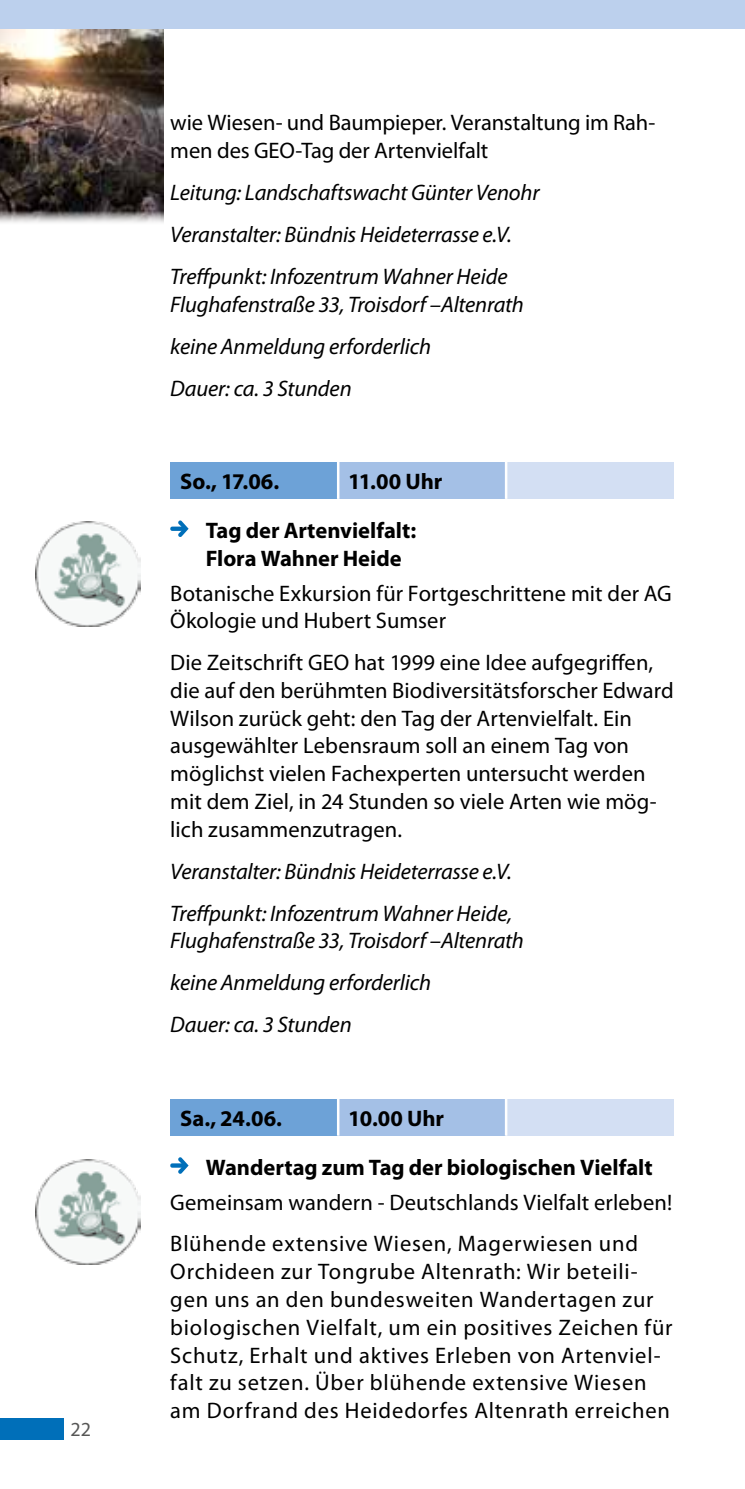
<style>
.page{position:relative;width:745px;height:1489px;background:#fff}
.page>*{position:absolute;margin:0;border:0;box-sizing:border-box;transform-origin:0 0}
.t1{font:22.5px/27.8px "Myriad Pro";letter-spacing:.01em;color:#000}
.t2{font:italic 22.5px/42px "Myriad Pro";letter-spacing:-.01em;color:#000}
.t3{font:22.5px/27.8px "Myriad Pro";letter-spacing:.035em;color:#000}
.t4{font:700 22.5px/49px "Myriad Pro";color:#000}
.t5{font:20px "Myriad Pro";color:#575756}
</style>
<div class="page">
<div style="left:0;top:0;width:744px;height:28px;background:#bcd0ed"></div>
<div style="left:0;top:1418px;width:64px;height:21px;background:#006fb9"></div>
<div style="left:170px;top:462px;width:168px;height:37px;background:#6da2d7"></div>
<div style="left:338px;top:462px;width:168px;height:37px;background:#a4c0e6"></div>
<div style="left:506px;top:462px;width:167px;height:37px;background:#d3dff3"></div>
<hr style="left:337px;top:462px;width:2px;height:37px;background:#fff">
<hr style="left:504px;top:462px;width:3px;height:37px;background:#fff">
<svg style="left:170px;top:520px;width:18px;height:17px"></svg>
<div style="left:170px;top:1098px;width:168px;height:37px;background:#6da2d7"></div>
<div style="left:338px;top:1098px;width:168px;height:37px;background:#a4c0e6"></div>
<div style="left:506px;top:1098px;width:167px;height:37px;background:#d3dff3"></div>
<hr style="left:337px;top:1098px;width:2px;height:37px;background:#fff">
<hr style="left:504px;top:1098px;width:3px;height:37px;background:#fff">
<svg style="left:170px;top:1157px;width:18px;height:16px"></svg>
<img style="left:35px;top:521px;width:106px;height:105px">
<img style="left:35px;top:1159px;width:106px;height:105px">
<img style="left:0;top:29px;width:163px;height:194px">
<p class="t5" style="left:70px;top:1416px;width:22px">22</p>
<p class="t1" style="left:170px;top:108px;width:486px">wie Wiesen- und Baumpieper. Veranstaltung im Rah&shy;men des GEO-Tag der Artenvielfalt</p>
<p class="t2" style="left:170px;top:171px;width:370px">Leitung: Landschaftswacht Günter Venohr<br>Veranstalter: Bündnis Heideterrasse e.V.<br>Treffpunkt: Infozentrum Wahner Heide</p>
<p class="t2" style="left:170px;top:283px;width:355px">Flughafenstraße 33, Troisdorf –Altenrath keine Anmeldung erforderlich<br>Dauer: ca. 3 Stunden</p>
<p class="t4" style="left:206px;top:456px;width:238px;text-indent:142px">11.00 Uhr<br>Tag der Artenvielfalt:</p>
<p class="t4" style="left:206px;top:533px;width:197px">Flora Wahner Heide</p>
<p class="t1" style="left:170px;top:578px;width:502px">Botanische Exkursion für Fortgeschrittene mit der AG<br>Ökologie und Hubert Sumser</p>
<p class="t1" style="left:170px;top:648px;width:505px">Die Zeitschrift GEO hat 1999 eine Idee aufgegriffen, die auf den berühmten Biodiversitätsforscher Edward Wilson zurück geht: den Tag der Artenvielfalt. Ein ausgewählter Lebensraum soll an einem Tag von möglichst vielen Fachexperten untersucht werden mit dem Ziel, in 24 Stunden so viele Arten wie mög&shy;lich zusammenzutragen.</p>
<p class="t2" style="left:170px;top:849px;width:343px">Veranstalter: Bündnis Heideterrasse e.V.<br>Treffpunkt: Infozentrum Wahner Heide,</p>
<p class="t2" style="left:170px;top:919px;width:355px">Flughafenstraße 33, Troisdorf –Altenrath keine Anmeldung erforderlich<br>Dauer: ca. 3 Stunden</p>
<p class="t4" style="left:180px;top:456px;width:100px">So., 17.06.</p>
<p class="t4" style="left:206px;top:1092px;width:448px;text-indent:142px">10.00 Uhr<br>Wandertag zum Tag der biologischen Vielfalt</p>
<p class="t1" style="left:170px;top:1180px;width:503px;line-height:42px">Gemeinsam wandern - Deutschlands Vielfalt erleben!<br>Blühende extensive Wiesen, Magerwiesen und</p>
<p class="t3" style="left:170px;top:1257px;width:503px">Orchideen zur Tongrube Altenrath: Wir beteili&shy;gen uns an den bundesweiten Wandertagen zur biologischen Vielfalt, um ein positives Zeichen für Schutz, Erhalt und aktives Erleben von Artenviel&shy;falt zu setzen. Über blühende extensive Wiesen am Dorfrand des Heidedorfes Altenrath erreichen</p>
<p class="t4" style="left:180px;top:1092px;width:103px">Sa., 24.06.</p>
</div>
